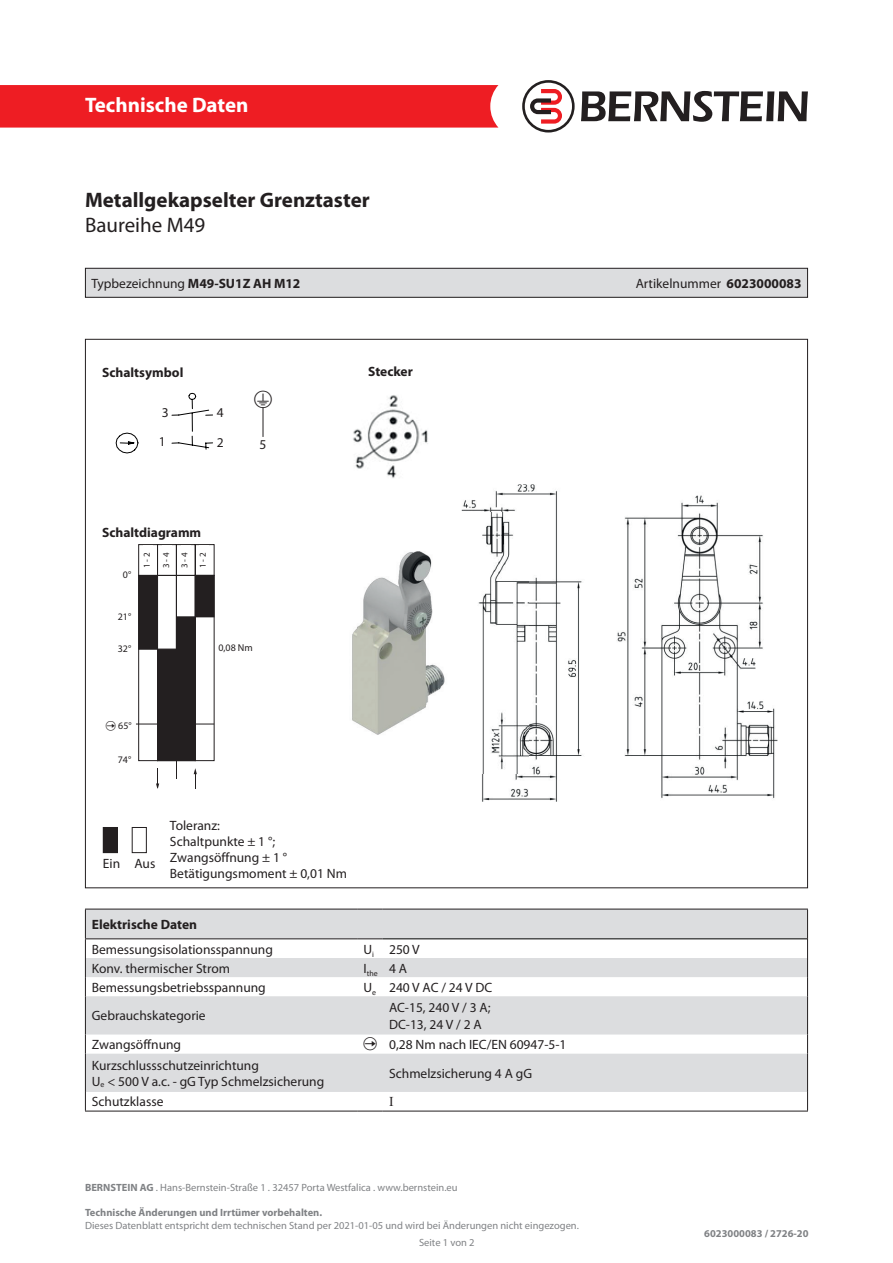
<style>
.page{position:relative;width:893px;height:1263px;background:#fff}
.page>*{position:absolute;margin:0;border:0;box-sizing:border-box;transform-origin:0 0}
.t1{font:700 21px "Myriad Pro";color:#231f20}
.t2{font:700 21px "Myriad Pro";color:#fff}
.t3{font:21px "Myriad Pro";color:#231f20}
.t4{font:13.5px "Myriad Pro";color:#231f20}
.t5{font:700 13.5px "Myriad Pro";color:#231f20}
.t6{font:13.5px "Times New Roman";color:#231f20}
.t7{font:10.5px "Myriad Pro";color:#808285}
.t8{font:700 10.5px "Myriad Pro";color:#808285}
.t9{font:10.05px/18.9px "Myriad Pro";color:#231f20}
.t10{font:9px "Myriad Pro";color:#231f20}
.t11{font:7.8px "Myriad Pro";color:#231f20}
.s1{font-weight:700}
</style>
<div class="page">
<div style="left:0;top:85px;width:498px;height:43px;background:#ee1d23"></div>
<svg style="left:581px;top:91px;width:227px;height:31px"></svg>
<svg style="left:522px;top:80px;width:53px;height:53px"></svg>
<svg style="left:116px;top:393px;width:97px;height:60px"></svg>
<hr style="left:136px;top:724px;width:40px;height:1px;background:#231f20">
<svg style="left:138px;top:544px;width:77px;height:244px"></svg>
<img style="left:462px;top:484px;width:315px;height:318px">
<img style="left:352px;top:512px;width:177px;height:262px">
<div style="left:132px;top:827px;width:15px;height:26px;border:1px solid #231f20"></div>
<div style="left:103px;top:827px;width:14px;height:26px;background:#231f20"></div>
<div style="left:103px;top:827px;width:15px;height:26px;border:1px solid #231f20"></div>
<hr style="left:263px;top:407px;width:1px;height:30px;background:#231f20">
<img style="left:353px;top:395px;width:75px;height:83px">
<div style="left:144px;top:436px;width:22px;height:14px;background:#fff"></div>
<div style="left:148px;top:407px;width:22px;height:14px;background:#fff"></div>
<div style="left:143px;top:545px;width:10px;height:29px;background:#fff"></div>
<div style="left:162px;top:545px;width:10px;height:29px;background:#fff"></div>
<div style="left:181px;top:545px;width:10px;height:29px;background:#fff"></div>
<div style="left:199px;top:545px;width:10px;height:29px;background:#fff"></div>
<div style="left:85px;top:268px;width:722px;height:29px;background:#dcdddf"></div>
<div style="left:85px;top:268px;width:723px;height:30px;border:1px solid #231f20"></div>
<svg style="left:86px;top:910px;width:721px;height:182px;fill:#dcdddf"></svg>
<svg style="left:807px;top:939px;width:1px;height:57px"></svg>
<hr style="left:807px;top:996px;width:1px;height:38px;background:#231f20">
<svg style="left:807px;top:1034px;width:1px;height:20px"></svg>
<hr style="left:807px;top:1054px;width:1px;height:38px;background:#231f20">
<svg style="left:807px;top:1092px;width:1px;height:19px"></svg>
<hr style="left:807px;top:909px;width:1px;height:30px;background:#231f20">
<hr style="left:85px;top:1111px;width:272px;height:1px;background:#231f20">
<svg style="left:357px;top:1111px;width:26px;height:1px"></svg>
<hr style="left:383px;top:1111px;width:425px;height:1px;background:#231f20">
<hr style="left:383px;top:938px;width:424px;height:1px;background:#000">
<hr style="left:85px;top:909px;width:272px;height:1px;background:#231f20">
<svg style="left:357px;top:909px;width:26px;height:1px"></svg>
<hr style="left:383px;top:909px;width:425px;height:1px;background:#231f20">
<hr style="left:85px;top:938px;width:272px;height:1px;background:#231f20">
<svg style="left:357px;top:938px;width:26px;height:1px"></svg>
<svg style="left:85px;top:909px;width:1px;height:87px"></svg>
<hr style="left:85px;top:996px;width:1px;height:38px;background:#231f20">
<svg style="left:85px;top:1034px;width:1px;height:20px"></svg>
<hr style="left:85px;top:1054px;width:1px;height:38px;background:#231f20">
<svg style="left:85px;top:1092px;width:1px;height:19px"></svg>
<svg style="left:364px;top:1037px;width:13px;height:13px"></svg>
<h1 class="t2" style="left:85px;top:91px;width:165px">Technische Daten</h1>
<p class="t1" style="left:85px;top:186px;width:286px">Metallgekapselter Grenztaster</p>
<p class="t3" style="left:85px;top:212px;width:122px">Baureihe M49</p>
<p class="t4" style="left:91px;top:275px;width:211px">Typbezeichnung <span class="s1">M49-SU1Z AH M12</span></p>
<p class="t4" style="left:636px;top:275px;width:167px">Artikelnummer <span class="s1">6023000083</span></p>
<p class="t5" style="left:102px;top:364px;width:83px">Schaltsymbol</p>
<p class="t4" style="left:162px;top:404px;width:8px">3</p>
<p class="t4" style="left:217px;top:404px;width:8px">4</p>
<p class="t4" style="left:159px;top:433px;width:8px">1</p>
<p class="t4" style="left:217px;top:434px;width:8px">2</p>
<p class="t4" style="left:259px;top:436px;width:8px">5</p>
<p class="t5" style="left:368px;top:363px;width:46px">Stecker</p>
<p class="t5" style="left:102px;top:524px;width:101px">Schaltdiagramm</p>
<p class="t9" style="left:123px;top:565px;width:10px">0°</p>
<p class="t9" style="left:118px;top:606px;width:15px">21°</p>
<p class="t9" style="left:138px;top:573px;width:25px;rotate:-90deg">21-22<br>13-14</p>
<p class="t9" style="left:176px;top:573px;width:25px;rotate:-90deg">13-14<br>21-22</p>
<p class="t10" style="left:141px;top:568px;width:17px;rotate:-90deg">1 - 2</p>
<p class="t10" style="left:161px;top:568px;width:17px;rotate:-90deg">3 - 4</p>
<p class="t10" style="left:179px;top:568px;width:17px;rotate:-90deg">3 - 4</p>
<p class="t10" style="left:197px;top:568px;width:17px;rotate:-90deg">1 - 2</p>
<p class="t9" style="left:118px;top:639px;width:15px">32°</p>
<p class="t9" style="left:218px;top:638px;width:36px">0,08 Nm</p>
<p class="t9" style="left:118px;top:716px;width:15px">65°</p>
<p class="t9" style="left:118px;top:750px;width:15px">74°</p>
<p class="t4" style="left:103px;top:855px;width:54px">Ein Aus</p>
<p class="t4" style="left:170px;top:817px;width:52px">Toleranz:</p>
<p class="t4" style="left:170px;top:833px;width:107px">Schaltpunkte ± 1 °;</p>
<p class="t4" style="left:170px;top:849px;width:119px">Zwangsöffnung ± 1 °</p>
<p class="t4" style="left:170px;top:865px;width:179px">Betätigungsmoment ± 0,01 Nm</p>
<p class="t5" style="left:92px;top:916px;width:107px">Elektrische Daten</p>
<p class="t4" style="left:92px;top:941px;width:183px">Bemessungsisolationsspannung</p>
<p class="t4" style="left:364px;top:941px;width:12px">U<sub>i</sub></p>
<p class="t4" style="left:389px;top:941px;width:32px">250 V</p>
<p class="t4" style="left:92px;top:960px;width:140px">Konv. thermischer Strom</p>
<p class="t11" style="left:364px;top:968px;width:16px"><sup>I</sup>the</p>
<p class="t4" style="left:389px;top:960px;width:20px">4 A</p>
<p class="t4" style="left:92px;top:979px;width:176px">Bemessungsbetriebsspannung</p>
<p class="t4" style="left:364px;top:979px;width:14px">U<sub>e</sub></p>
<p class="t4" style="left:389px;top:979px;width:105px">240 V AC / 24 V DC</p>
<p class="t4" style="left:92px;top:1007px;width:115px">Gebrauchskategorie</p>
<p class="t4" style="left:389px;top:999px;width:103px">АС-15, 240 V / 3 A;</p>
<p class="t4" style="left:389px;top:1016px;width:94px">DC-13, 24 V / 2 A</p>
<p class="t4" style="left:92px;top:1036px;width:91px">Zwangsöffnung</p>
<p class="t4" style="left:389px;top:1036px;width:179px">0,28 Nm nach IEC/EN 60947-5-1</p>
<p class="t4" style="left:92px;top:1057px;width:169px">Kurzschlussschutzeinrichtung</p>
<p class="t4" style="left:92px;top:1073px;width:234px">U<sub>e</sub> &lt; 500 V a.c. - gG Typ Schmelzsicherung</p>
<p class="t4" style="left:389px;top:1065px;width:145px">Schmelzsicherung 4 A gG</p>
<p class="t4" style="left:92px;top:1093px;width:73px">Schutzklasse</p>
<p class="t6" style="left:389px;top:1092px;width:6px">I</p>
<p class="t7" style="left:85px;top:1181px;width:374px"><span class="s1">BERNSTEIN AG</span> . Hans-Bernstein-Straße 1 . 32457 Porta Westfalica . www.bernstein.eu</p>
<p class="t8" style="left:85px;top:1206px;width:239px">Technische Änderungen und Irrtümer vorbehalten.</p>
<p class="t7" style="left:85px;top:1219px;width:495px">Dieses Datenblatt entspricht dem technischen Stand per 2021-01-05 und wird bei Änderungen nicht eingezogen.</p>
<p class="t7" style="left:419px;top:1236px;width:57px">Seite 1 von 2</p>
<p class="t8" style="left:704px;top:1227px;width:106px">6023000083 / 2726-20</p>
</div>
